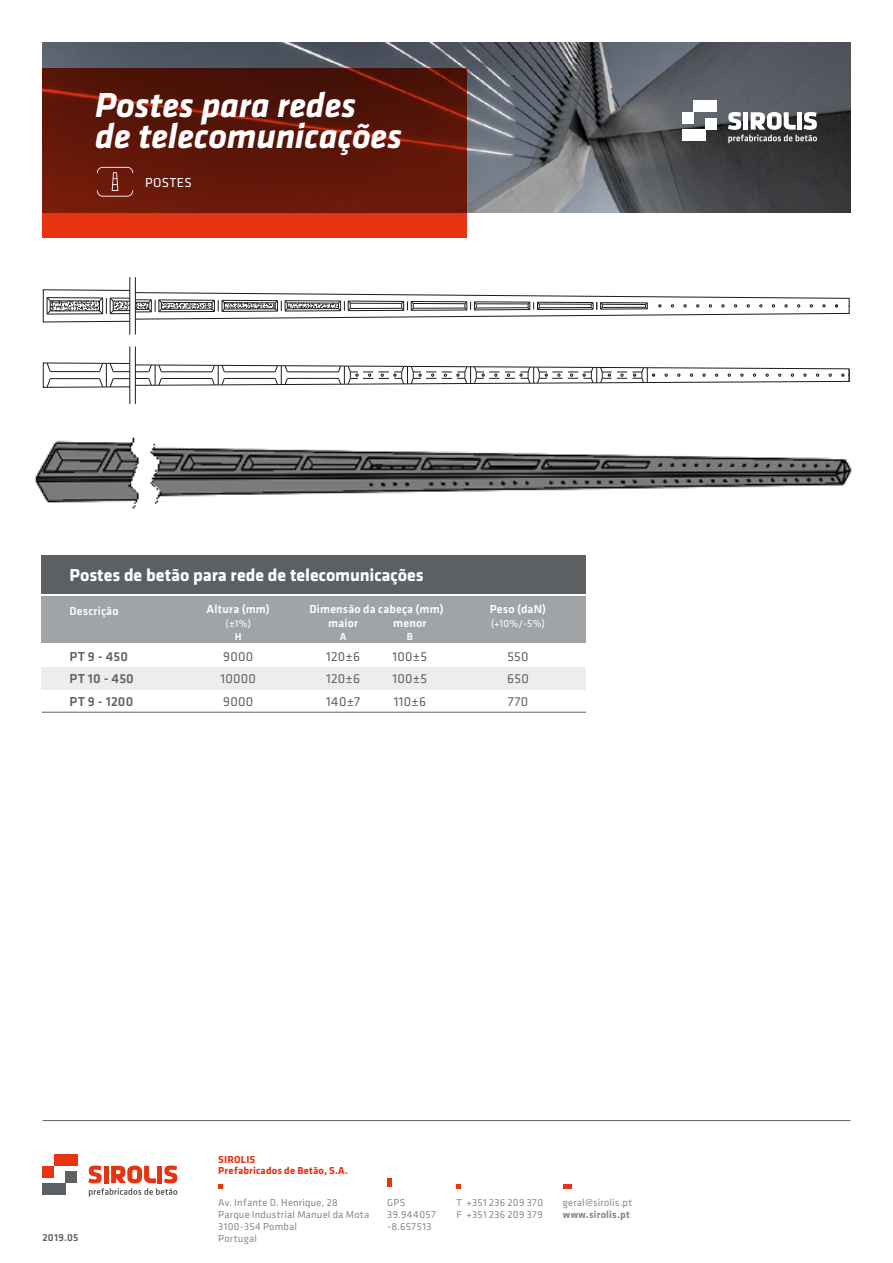
<style>
.page{position:relative;width:893px;height:1263px;background:#fff}
.page>*{position:absolute;margin:0;border:0;box-sizing:border-box;transform-origin:0 0}
.t1{font:italic 700 36px/31.5px "Klavika";letter-spacing:-.005em;color:#fff}
.t2{font:700 18px "Klavika";letter-spacing:-.005em;color:#fff}
.t3{font:13.5px/22.5px "Klavika";letter-spacing:.015em;color:#646363;text-align:justify}
.t4{font:500 13.5px/22.5px "Klavika";letter-spacing:.015em;color:#646363}
.t5{font:13.5px "Klavika";letter-spacing:.03em;color:#fff}
.t6{font:500 12px "Klavika";letter-spacing:.015em;color:#fff}
.t7{font:10.5px/12px "Klavika";letter-spacing:.025em;color:#878c8f}
.t8{font:700 10.5px/10.5px "Klavika";letter-spacing:.02em;color:#e63312}
.t9{font:10.5px/12px "Klavika";letter-spacing:.045em;color:#878c8f}
.t10{font:10.5px "Klavika";color:#fff}
.t11{font:700 10.5px "Klavika";letter-spacing:.015em;color:#878c8f}
.t12{font:500 10.5px "Klavika";letter-spacing:.02em;color:#5c6062}
.t13{font:500 10.5px "Klavika";color:#fff}
</style>
<div class="page">
<div style="left:54px;top:1154px;width:23px;height:12px;background:#e63312"></div>
<div style="left:42px;top:1166px;width:12px;height:11px;background:#e63312"></div>
<div style="left:42px;top:1183px;width:24px;height:12px;background:#5c6062"></div>
<div style="left:66px;top:1172px;width:11px;height:11px;background:#5c6062"></div>
<svg style="left:88px;top:1166px;width:89px;height:31px"></svg>
<svg style="left:218px;top:1184px;width:4px;height:5px"></svg>
<svg style="left:456px;top:1184px;width:5px;height:5px"></svg>
<div style="left:563px;top:1184px;width:8px;height:5px;background:#e63312"></div>
<svg style="left:387px;top:1178px;width:4px;height:9px"></svg>
<hr style="left:42px;top:1120px;width:808px;height:1px;background:#5c6062">
<img style="left:42px;top:42px;width:808px;height:171px">
<svg style="left:42px;top:68px;width:425px;height:170px;background:#721a09"></svg>
<div style="left:694px;top:101px;width:23px;height:11px;background:#fff"></div>
<div style="left:682px;top:112px;width:12px;height:12px;background:#fff"></div>
<div style="left:682px;top:130px;width:23px;height:11px;background:#fff"></div>
<div style="left:705px;top:118px;width:12px;height:12px;background:#fff"></div>
<svg style="left:728px;top:112px;width:89px;height:31px"></svg>
<svg style="left:97px;top:167px;width:36px;height:30px"></svg>
<div style="left:42px;top:556px;width:544px;height:38px;background:#5c6062"></div>
<div style="left:42px;top:597px;width:544px;height:46px;background:#a0a4a7"></div>
<div style="left:42px;top:667px;width:544px;height:22px;background:#eceeee"></div>
<hr style="left:42px;top:712px;width:544px;height:1px;background:#5c6062">
<hr style="left:135px;top:277px;width:1px;height:58px;background:#1d1d1b">
<hr style="left:135px;top:346px;width:1px;height:58px;background:#1d1d1b">
<hr style="left:130px;top:277px;width:1px;height:58px;background:#1d1d1b">
<hr style="left:130px;top:346px;width:1px;height:58px;background:#1d1d1b">
<svg style="left:43px;top:289px;width:807px;height:34px"></svg>
<svg style="left:43px;top:363px;width:807px;height:25px"></svg>
<img style="left:34px;top:437px;width:818px;height:72px">
<h1 class="t1" style="left:95px;top:90px;width:308px">Postes para redes<br>de telecomunicações</h1>
<p class="t5" style="left:145px;top:175px;width:48px">POSTES</p>
<h2 class="t2" style="left:69px;top:565px;width:356px">Postes de betão para rede de telecomunicações</h2>
<p class="t6" style="left:69px;top:605px;width:51px">Descrição</p>
<p class="t4" style="left:69px;top:645px;width:66px">PT 9 - 450<br>PT 10 - 450<br>PT 9 - 1200</p>
<p class="t6" style="left:206px;top:603px;width:65px">Altura (mm)</p>
<p class="t10" style="left:226px;top:618px;width:27px">(±1%)</p>
<p class="t13" style="left:235px;top:631px;width:8px">H</p>
<p class="t3" style="left:221px;top:645px;width:37px;text-align:left">9000<br>10000<br>9000</p>
<p class="t6" style="left:309px;top:603px;width:136px">Dimensão da cabeça (mm)</p>
<p class="t3" style="left:326px;top:645px;width:35px">120±6<br>120±6<br>140±7</p>
<p class="t6" style="left:328px;top:616px;width:31px">maior</p>
<p class="t13" style="left:340px;top:631px;width:8px">A</p>
<p class="t6" style="left:393px;top:616px;width:35px">menor</p>
<p class="t13" style="left:407px;top:631px;width:8px">B</p>
<p class="t3" style="left:393px;top:645px;width:36px">100±5<br>100±5<br>110±6</p>
<p class="t6" style="left:490px;top:603px;width:58px">Peso (daN)</p>
<p class="t10" style="left:491px;top:618px;width:55px">(+10%/-5%)</p>
<p class="t3" style="left:507px;top:645px;width:23px">550<br>650<br>770</p>
<p class="t8" style="left:218px;top:1154px;width:131px">SIROLIS<br>Prefabricados de Betão, S.A.</p>
<p class="t12" style="left:42px;top:1232px;width:38px">2019.05</p>
<p class="t7" style="left:218px;top:1197px;width:152px">Av. Infante D. Henrique, 28<br>Parque Industrial Manuel da Mota<br>3100-354 Pombal<br>Portugal</p>
<p class="t7" style="left:456px;top:1197px;width:88px">T +351 236 209 370<br>F +351 236 209 379</p>
<p class="t7" style="left:563px;top:1197px;width:71px">geral@sirolis.pt</p>
<p class="t9" style="left:387px;top:1197px;width:50px">GPS<br>39.944057 -8.657513</p>
<p class="t11" style="left:563px;top:1209px;width:68px">www.sirolis.pt</p>
</div>
